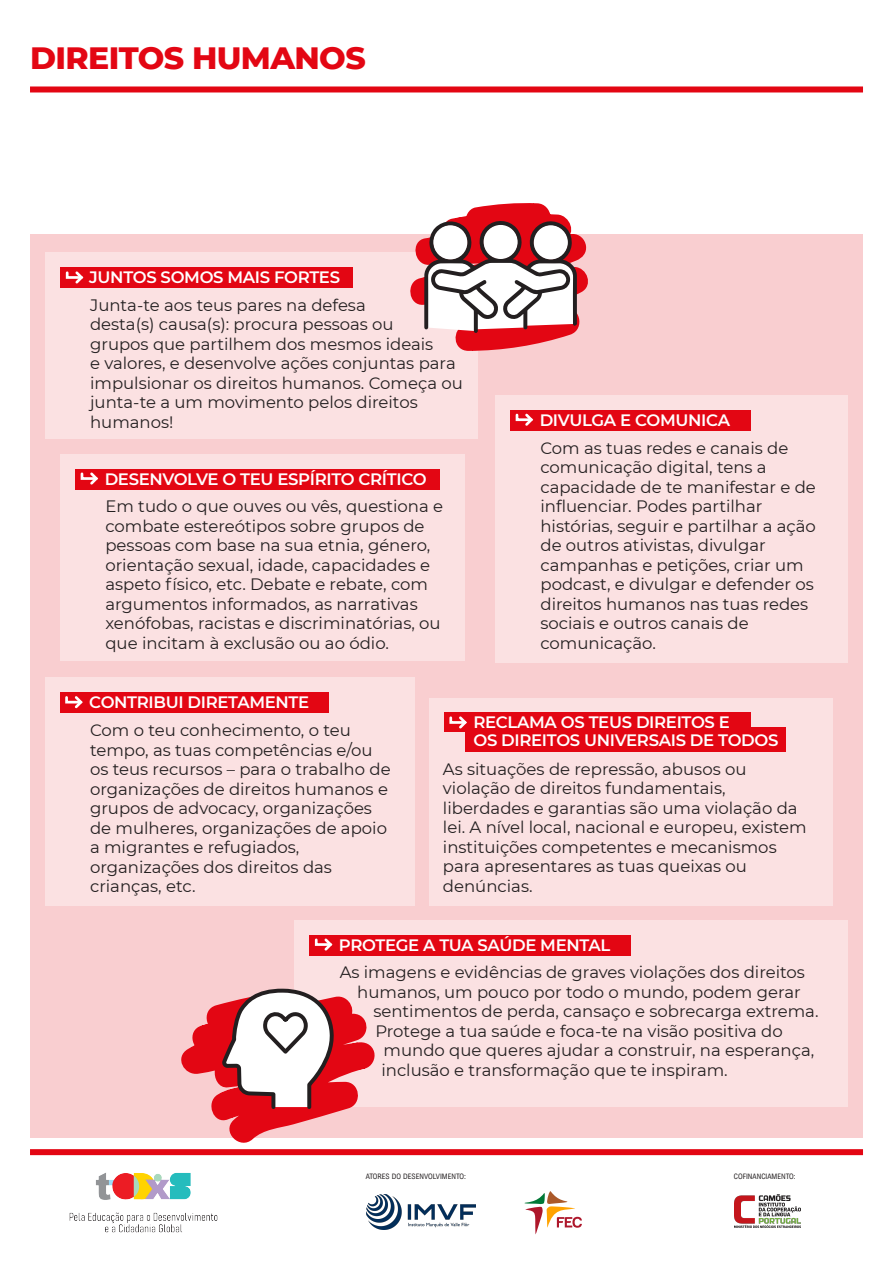
<style>
.page{position:relative;width:893px;height:1263px;background:#fff}
.page>*{position:absolute;margin:0;border:0;box-sizing:border-box;transform-origin:0 0}
.t1{font:800 31.5px "Montserrat";letter-spacing:-.02em;color:#e30613}
.t2{font:16.5px/19.5px "Montserrat";color:#231f20}
.t3{font:600 16.5px/18px "Montserrat";letter-spacing:-.02em;color:#fff}
.t4{font:7.5px "Arial Nova Cond";color:#231f20}
</style>
<div class="page">
<div style="left:30px;top:234px;width:833px;height:903px;background:#f9ced0"></div>
<div style="left:60px;top:454px;width:405px;height:207px;background:#fbe1e2"></div>
<div style="left:45px;top:252px;width:433px;height:187px;background:#fbe1e2"></div>
<div style="left:60px;top:267px;width:293px;height:21px;background:#e30613"></div>
<svg style="left:65px;top:271px;width:19px;height:13px"></svg>
<div style="left:495px;top:395px;width:353px;height:267px;background:#fbe1e2"></div>
<div style="left:510px;top:410px;width:241px;height:20px;background:#e30613"></div>
<svg style="left:515px;top:413px;width:19px;height:13px"></svg>
<div style="left:45px;top:678px;width:369px;height:228px;background:#fbe1e2"></div>
<div style="left:60px;top:693px;width:269px;height:20px;background:#e30613"></div>
<svg style="left:65px;top:696px;width:18px;height:13px"></svg>
<div style="left:295px;top:920px;width:553px;height:187px;background:#fbe1e2"></div>
<div style="left:310px;top:935px;width:321px;height:20px;background:#e30613"></div>
<svg style="left:314px;top:938px;width:19px;height:13px"></svg>
<div style="left:429px;top:698px;width:404px;height:208px;background:#fbe1e2"></div>
<div style="left:444px;top:713px;width:307px;height:19px;background:#e30613"></div>
<div style="left:465px;top:728px;width:321px;height:24px;background:#e30613"></div>
<svg style="left:449px;top:716px;width:18px;height:13px"></svg>
<svg style="left:410px;top:203px;width:178px;height:148px"></svg>
<div style="left:75px;top:469px;width:365px;height:20px;background:#e30613"></div>
<svg style="left:80px;top:472px;width:19px;height:13px"></svg>
<div style="left:30px;top:1149px;width:833px;height:6px;background:#e30613"></div>
<div style="left:30px;top:86px;width:833px;height:6px;background:#e30613"></div>
<svg style="left:524px;top:1191px;width:58px;height:43px"></svg>
<img style="left:734px;top:1194px;width:66px;height:33px">
<img style="left:367px;top:1194px;width:108px;height:35px">
<img style="left:60px;top:1137px;width:166px;height:96px">
<svg style="left:174px;top:986px;width:202px;height:165px"></svg>
<h1 class="t1" style="left:30px;top:35px;width:337px">DIREITOS HUMANOS</h1>
<p class="t3" style="left:89px;top:267px;width:252px">JUNTOS SOMOS MAIS FORTES</p>
<p class="t2" style="left:90px;top:295px;width:374px">Junta-te aos teus pares na defesa<br>desta(s) causa(s): procura pessoas ou<br>grupos que partilhem dos mesmos ideais<br>e valores, e desenvolve ações conjuntas para impulsionar os direitos humanos. Começa ou junta-te a um movimento pelos direitos humanos!</p>
<p class="t3" style="left:105px;top:469px;width:324px">DESENVOLVE O TEU ESPÍRITO CRÍTICO</p>
<p class="t2" style="left:105px;top:496px;width:339px">Em tudo o que ouves ou vês, questiona e combate estereótipos sobre grupos de pessoas com base na sua etnia, género, orientação sexual, idade, capacidades e aspeto físico, etc. Debate e rebate, com argumentos informados, as narrativas xenófobas, racistas e discriminatórias, ou que incitam à exclusão ou ao ódio.</p>
<p class="t3" style="left:540px;top:410px;width:192px">DIVULGA E COMUNICA</p>
<p class="t2" style="left:540px;top:437px;width:277px">Com as tuas redes e canais de comunicação digital, tens a capacidade de te manifestar e de influenciar. Podes partilhar histórias, seguir e partilhar a ação de outros ativistas, divulgar campanhas e petições, criar um podcast, e divulgar e defender os direitos humanos nas tuas redes sociais e outros canais de comunicação.</p>
<p class="t3" style="left:89px;top:692px;width:221px">CONTRIBUI DIRETAMENTE</p>
<p class="t2" style="left:90px;top:720px;width:302px">Com o teu conhecimento, o teu tempo, as tuas competências e/ou os teus recursos – para o trabalho de organizações de direitos humanos e grupos de advocacy, organizações de mulheres, organizações de apoio a migrantes e refugiados, organizações dos direitos das crianças, etc.</p>
<p class="t3" style="left:473px;top:713px;width:306px">RECLAMA OS TEUS DIREITOS E<br>OS DIREITOS UNIVERSAIS DE TODOS</p>
<p class="t2" style="left:443px;top:759px;width:365px">As situações de repressão, abusos ou violação de direitos fundamentais, liberdades e garantias são uma violação da lei. A nível local, nacional e europeu, existem instituições competentes e mecanismos para apresentares as tuas queixas ou denúncias.</p>
<p class="t3" style="left:339px;top:935px;width:273px">PROTEGE A TUA SAÚDE MENTAL</p>
<p class="t2" style="left:340px;top:962px;width:467px">As imagens e evidências de graves violações dos direitos</p>
<p class="t2" style="left:357px;top:982px;width:445px">humanos, um pouco por todo o mundo, podem gerar</p>
<p class="t2" style="left:373px;top:1001px;width:447px">sentimentos de perda, cansaço e sobrecarga extrema.</p>
<p class="t2" style="left:375px;top:1021px;width:409px">Protege a tua saúde e foca-te na visão positiva do</p>
<p class="t2" style="left:384px;top:1040px;width:432px">mundo que queres ajudar a construir, na esperança,</p>
<p class="t2" style="left:381px;top:1060px;width:348px">inclusão e transformação que te inspiram.</p>
<p class="t4" style="left:366px;top:1171px;width:102px">ATORES DO DESENVOLVIMENTO:</p>
<p class="t4" style="left:734px;top:1171px;width:63px">COFINANCIAMENTO:</p>
</div>
